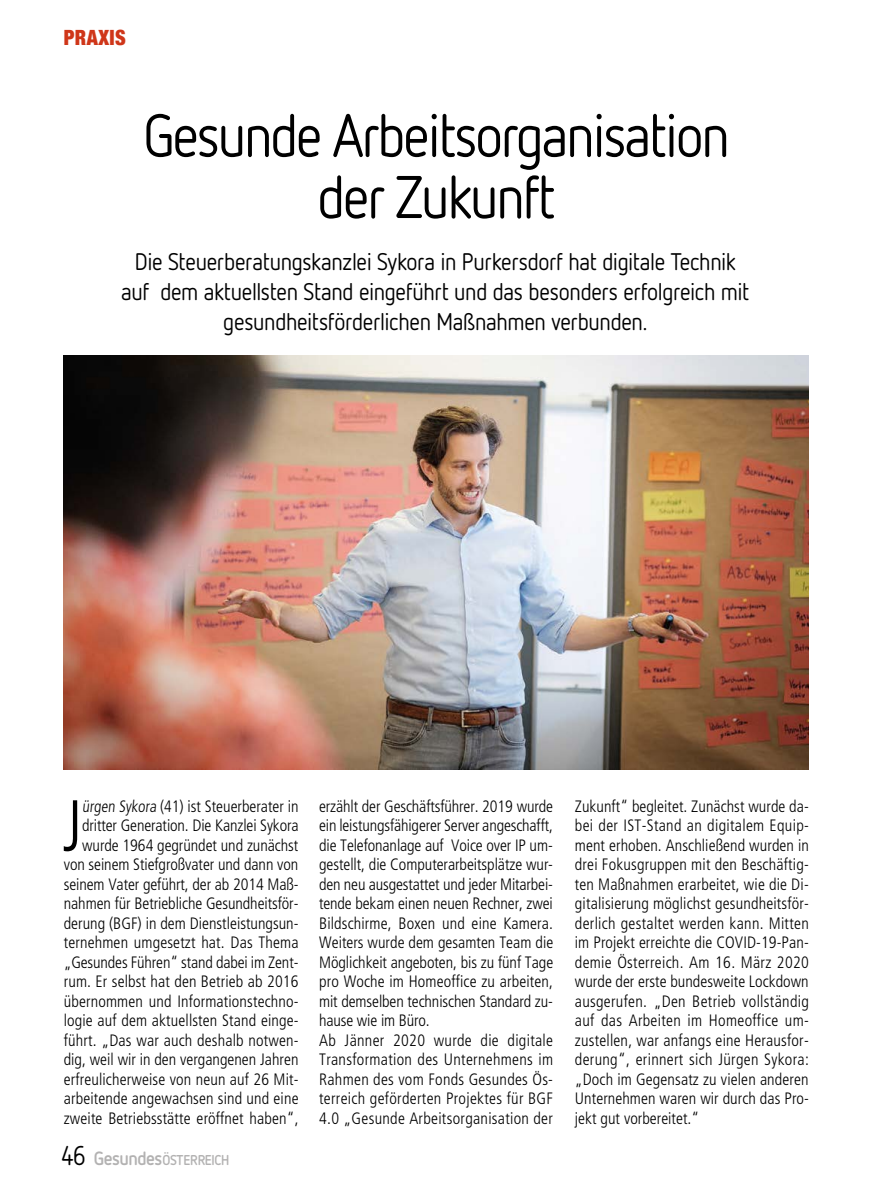
<style>
.page{position:relative;width:893px;height:1191px;background:#fff}
.page>*{position:absolute;margin:0;border:0;box-sizing:border-box;transform-origin:0 0}
.P_LT_STORY{font:300 condensed 72.3px "Frutiger";color:#000;scale:.95 1}
.H1_TITEL{font:60px "Netto OT";letter-spacing:-.035em;color:#000;scale:.95 1}
.H2_VORSPANN{font:24px/30px "Netto OT";letter-spacing:-.015em;color:#000;text-align:center;scale:.95 1}
.t1{font:900 condensed 21px "Helvetica Neue";letter-spacing:.025em;color:#cf3619;scale:.95 1}
.P_LT_STORY-2{font:300 condensed 16.5px/19.5px "Frutiger";color:#000;text-align:justify}
.P_LT_STORY-3{font:300 condensed 16.5px/19.5px "Frutiger";color:#000;text-align:right;scale:.95 1}
.t2{font:700 14.25px "Netto OT";letter-spacing:-.025em;color:#b3b2b2;scale:.95 1}
.s1{font-weight:400;font-size:27px;color:#000}
.s2{font-size:19.05px}
</style>
<div class="page">
<img style="left:64px;top:355px;width:745px;height:415px">
<p class="t1" style="left:64px;top:20px;width:67px">PRAXIS</p>
<h1 class="H1_TITEL" style="left:143px;top:98px;width:619px">Gesunde Arbeitsorganisation</h1>
<h1 class="H1_TITEL" style="left:317px;top:160px;width:252px">der Zukunft</h1>
<h2 class="H2_VORSPANN" style="left:121px;top:246px;width:663px">Die Steuerberatungskanzlei Sykora in Purkersdorf hat digitale Technik auf dem aktuellsten Stand eingeführt und das besonders erfolgreich mit gesundheitsförderlichen Maßnahmen verbunden.</h2>
<p class="P_LT_STORY-3" style="left:64px;top:796px;width:249px">ürgen Sykora (41) ist Steuerberater in dritter Generation. Die Kanzlei Sykora wurde 1964 gegründet und zunächst von seinem Stiefgroßvater und dann von seinem Vater geführt, der ab 2014 Maß&shy;nahmen für Betriebliche Gesundheitsför&shy;derung (BGF) in dem Dienstleistungsun&shy;ternehmen umgesetzt hat. Das Thema „Gesundes Führen“ stand dabei im Zent&shy;rum. Er selbst hat den Betrieb ab 2016 übernommen und Informationstechno&shy;logie auf dem aktuellsten Stand einge&shy;führt. „Das war auch deshalb notwen&shy;dig, weil wir in den vergangenen Jahren erfreulicherweise von neun auf 26 Mit&shy;arbeitende angewachsen sind und eine zweite Betriebsstätte eröffnet haben“,</p>
<p class="P_LT_STORY-2" style="left:575px;top:796px;width:236px">Zukunft“ begleitet. Zunächst wurde da&shy;bei der IST-Stand an digitalem Equip&shy;ment erhoben. Anschließend wurden in drei Fokusgruppen mit den Beschäftig&shy;ten Maßnahmen erarbeitet, wie die Di&shy;gitalisierung möglichst gesundheitsför&shy;derlich gestaltet werden kann. Mitten im Projekt erreichte die COVID-19-Pan&shy;demie Österreich. Am 16. März 2020 wurde der erste bundesweite Lockdown ausgerufen. „Den Betrieb vollständig auf das Arbeiten im Homeoffice um&shy;zustellen, war anfangs eine Herausfor&shy;derung“, erinnert sich Jürgen Sykora: „Doch im Gegensatz zu vielen anderen Unternehmen waren wir durch das Pro&shy;jekt gut vorbereitet.“</p>
<p class="P_LT_STORY-2" style="left:319px;top:796px;width:236px">erzählt der Geschäftsführer. 2019 wurde ein leistungsfähigerer Server angeschafft, die Telefonanlage auf Voice over IP um&shy;gestellt, die Computerarbeitsplätze wur&shy;den neu ausgestattet und jeder Mitarbei&shy;tende bekam einen neuen Rechner, zwei Bildschirme, Boxen und eine Kamera.<br>Weiters wurde dem gesamten Team die Möglichkeit angeboten, bis zu fünf Tage pro Woche im Homeoffice zu arbeiten, mit demselben technischen Standard zu&shy;hause wie im Büro.</p>
<p class="P_LT_STORY-2" style="left:319px;top:1030px;width:235px">Ab Jänner 2020 wurde die digitale Transformation des Unternehmens im Rahmen des vom Fonds Gesundes Ös&shy;terreich geförderten Projektes für BGF 4.0 „Gesunde Arbeitsorganisation der</p>
<p class="P_LT_STORY" style="left:62px;top:785px;width:23px">J</p>
<p class="t2" style="left:62px;top:1151px;width:178px"><span class="s1">46</span> <span class="s2">Gesundes</span>ÖSTERREICH</p>
</div>
